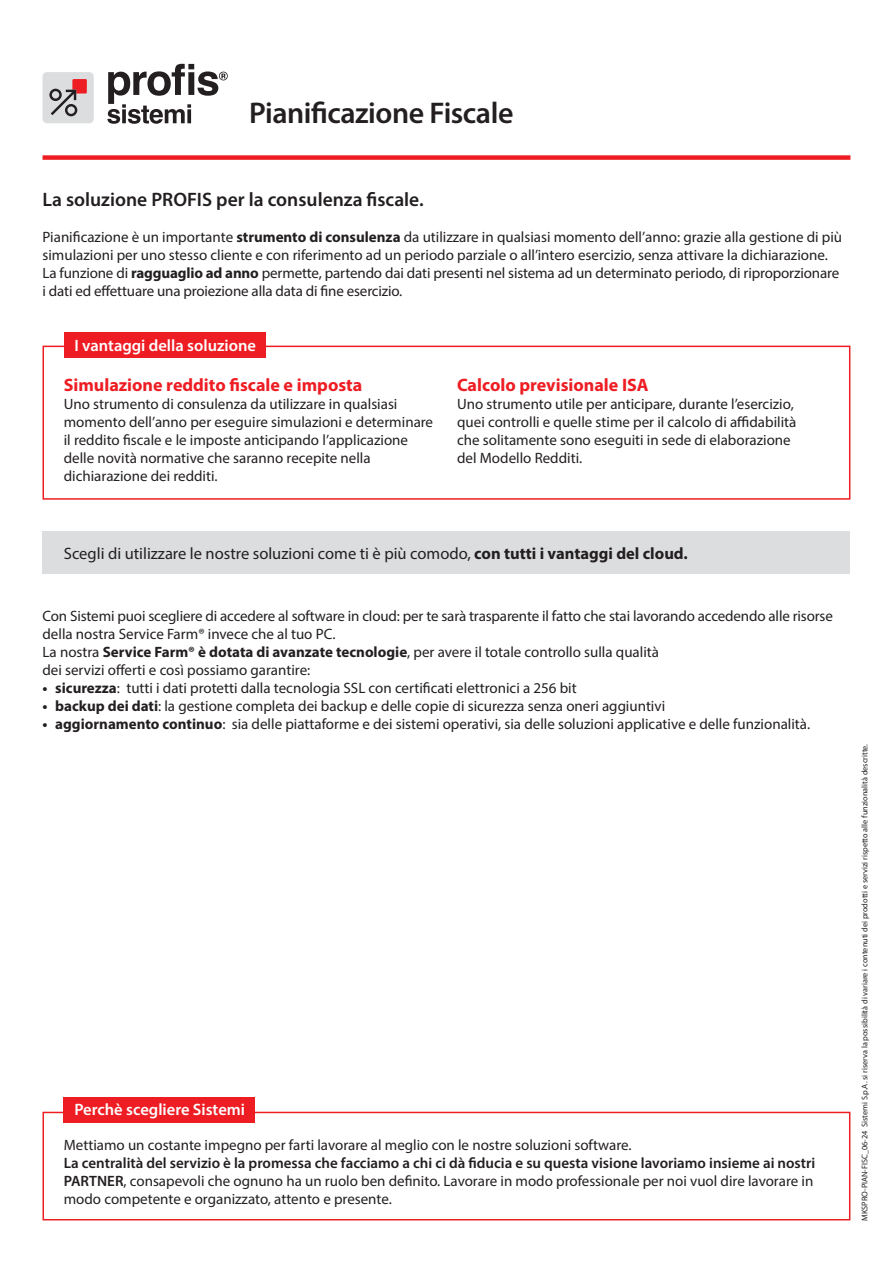
<style>
.page{position:relative;width:893px;height:1263px;background:#fff}
.page>*{position:absolute;margin:0;border:0;box-sizing:border-box;transform-origin:0 0}
.t1{font:600 30px "Myriad Pro";letter-spacing:-.015em;color:#231f20}
.t2{font:600 19.5px "Myriad Pro";color:#231f20}
.t3{font:700 18px "Myriad Pro";color:#ee1d23}
.t4{font:16.5px "Myriad Pro";color:#231f20}
.t5{font:600 16.5px "Myriad Pro";color:#fff}
.t6{font:15px/18px "Myriad Pro";color:#231f20}
.t7{font:8.25px "Myriad Pro";color:#231f20}
.s1{font-weight:700}
.s2{font-weight:600}
</style>
<div class="page">
<svg style="left:107px;top:64px;width:121px;height:60px"></svg>
<div style="left:43px;top:72px;width:51px;height:51px;background:#dcdddf;border-radius:4px"></div>
<svg style="left:49px;top:79px;width:38px;height:37px"></svg>
<div style="left:43px;top:1112px;width:807px;height:108px;border:2px solid #ee1d23"></div>
<div style="left:43px;top:531px;width:807px;height:43px;background:#dcdddf"></div>
<div style="left:64px;top:332px;width:202px;height:26px;background:#ee1d23"></div>
<div style="left:43px;top:346px;width:807px;height:154px;border:2px solid #ee1d23"></div>
<div style="left:43px;top:155px;width:807px;height:5px;background:#ee1d23"></div>
<div style="left:64px;top:1097px;width:191px;height:25px;background:#ee1d23"></div>
<h1 class="t1" style="left:249px;top:94px;width:266px">Pianificazione Fiscale</h1>
<h2 class="t2" style="left:43px;top:187px;width:383px">La soluzione PROFIS per la consulenza fiscale.</h2>
<p class="t6" style="left:43px;top:228px;width:801px">Pianificazione è un importante <span class="s1">strumento di consulenza</span> da utilizzare in qualsiasi momento dell’anno: grazie alla gestione di più simulazioni per uno stesso cliente e con riferimento ad un periodo parziale o all’intero esercizio, senza attivare la dichiarazione.<br>La funzione di <span class="s1">ragguaglio ad anno</span> permette, partendo dai dati presenti nel sistema ad un determinato periodo, di riproporzionare i dati ed effettuare una proiezione alla data di fine esercizio.</p>
<p class="t5" style="left:74px;top:335px;width:183px">I vantaggi della soluzione</p>
<p class="t3" style="left:64px;top:373px;width:300px">Simulazione reddito fiscale e imposta</p>
<p class="t6" style="left:64px;top:394px;width:371px">Uno strumento di consulenza da utilizzare in qualsiasi momento dell’anno per eseguire simulazioni e determinare il reddito fiscale e le imposte anticipando l’applicazione delle novità normative che saranno recepite nella dichiarazione dei redditi.</p>
<p class="t3" style="left:457px;top:373px;width:193px">Calcolo previsionale ISA</p>
<p class="t6" style="left:457px;top:394px;width:341px">Uno strumento utile per anticipare, durante l’esercizio, quei controlli e quelle stime per il calcolo di affidabilità che solitamente sono eseguiti in sede di elaborazione del Modello Redditi.</p>
<p class="t4" style="left:64px;top:543px;width:626px">Scegli di utilizzare le nostre soluzioni come ti è più comodo, <span class="s1">con tutti i vantaggi del cloud.</span></p>
<p class="t6" style="left:43px;top:607px;width:792px">Con Sistemi puoi scegliere di accedere al software in cloud: per te sarà trasparente il fatto che stai lavorando accedendo alle risorse della nostra Service Farm® invece che al tuo PC.<br>La nostra <span class="s1">Service Farm® è dotata di avanzate tecnologie</span>, per avere il totale controllo sulla qualità<br>dei servizi offerti e così possiamo garantire:</p>
<p class="t6" style="left:43px;top:679px;width:536px"><span class="s1">• sicurezza</span>: tutti i dati protetti dalla tecnologia SSL con certificati elettronici a 256 bit</p>
<p class="t6" style="left:43px;top:697px;width:624px"><span class="s1">• backup dei dati</span>: la gestione completa dei backup e delle copie di sicurezza senza oneri aggiuntivi</p>
<p class="t6" style="left:43px;top:715px;width:769px"><span class="s1">• aggiornamento continuo</span>: sia delle piattaforme e dei sistemi operativi, sia delle soluzioni applicative e delle funzionalità.</p>
<p class="t5" style="left:74px;top:1099px;width:172px">Perchè scegliere Sistemi</p>
<p class="t6" style="left:64px;top:1136px;width:569px">Mettiamo un costante impegno per farti lavorare al meglio con le nostre soluzioni software.</p>
<p class="t6" style="left:64px;top:1154px;width:753px"><span class="s2">La centralità del servizio è la promessa che facciamo a chi ci dà fiducia e su questa visione lavoriamo insieme ai nostri<br>PARTNER</span>, consapevoli che ognuno ha un ruolo ben definito. Lavorare in modo professionale per noi vuol dire lavorare in modo competente e organizzato, attento e presente.</p>
<p class="t7" style="left:860px;top:1221px;width:478px;rotate:-90deg">MKSPRO-PIAN-FISC_06-24 Sistemi S.p.A. si riserva la possibilità di variare i contenuti dei prodotti e servizi rispetto alle funzionalità descritte.</p>
</div>
